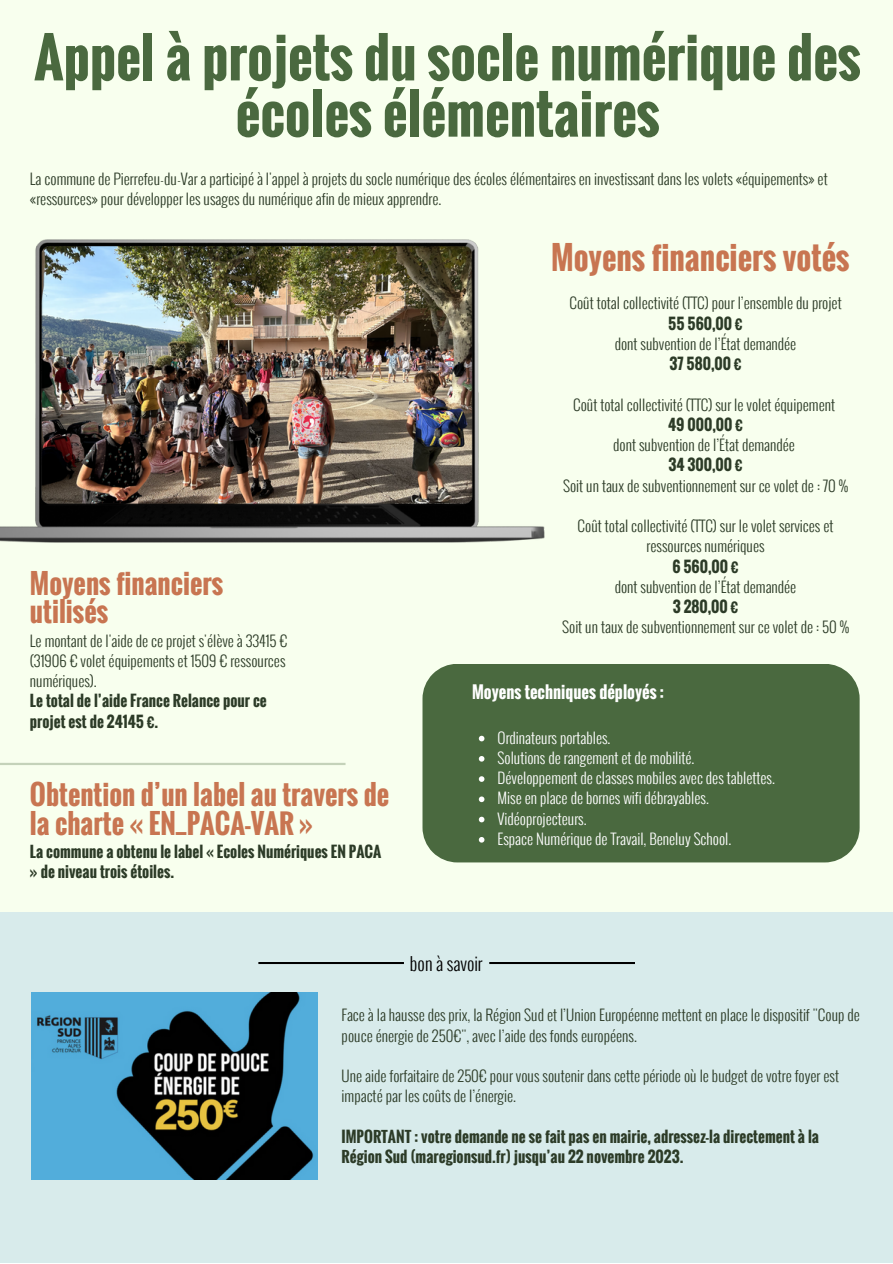
<style>
.page{position:relative;width:893px;height:1264px;background:#fff}
.page>*{position:absolute;margin:0;border:0;box-sizing:border-box;transform-origin:0 0}
.t1{font:700 54px/56.2px "Oswald";color:#4a693f;text-align:center}
.t2{font:700 31.5px "Oswald";color:#c87551}
.t3{font:700 27px/28px "Oswald";color:#c87551}
.t4{font:300 18px "Oswald";color:#000}
.t5{font:700 16.5px "Oswald";color:#fff}
.t6{font:300 15px/20.2px "Oswald";color:#2c3b27}
.t7{font:700 15px/20.2px "Oswald";color:#2c3b27}
.t8{font:300 15px "Oswald";color:#fff}
</style>
<div class="page">
<div style="left:0;top:0;width:892px;height:1262px;background:#f8ffee"></div>
<div style="left:422px;top:664px;width:437px;height:198px;background:#4a693f"></div>
<hr style="left:0;top:762px;width:345px;height:3px;background:#4a693f">
<img style="left:0;top:239px;width:544px;height:303px">
<div style="left:0;top:912px;width:892px;height:350px;background:#d8ebeb"></div>
<img style="left:32px;top:992px;width:285px;height:186px">
<svg style="left:479px;top:735px;width:5px;height:6px"></svg>
<svg style="left:479px;top:756px;width:5px;height:5px"></svg>
<svg style="left:479px;top:776px;width:5px;height:5px"></svg>
<svg style="left:479px;top:796px;width:5px;height:6px"></svg>
<svg style="left:479px;top:816px;width:5px;height:6px"></svg>
<svg style="left:479px;top:837px;width:5px;height:5px"></svg>
<svg style="left:258px;top:962px;width:377px;height:2px"></svg>
<p class="t1" style="left:34px;top:28px;width:828px">Appel à projets du socle numérique des écoles élémentaires</p>
<p class="t6" style="left:30px;top:168px;width:799px">La commune de Pierrefeu-du-Var a participé à l'appel à projets du socle numérique des écoles élémentaires en investissant dans les volets «équipements» et «ressources» pour développer les usages du numérique afin de mieux apprendre.</p>
<p class="t3" style="left:30px;top:569px;width:195px">Moyens financiers utilisés</p>
<p class="t6" style="left:30px;top:629px;width:259px">Le montant de l'aide de ce projet s'élève à 33415 € (31906 € volet équipements et 1509 € ressources numériques).</p>
<p class="t7" style="left:30px;top:690px;width:238px">Le total de l’aide France Relance pour ce projet est de 24145 €.</p>
<p class="t3" style="left:30px;top:780px;width:361px">Obtention d’un label au travers de la charte « EN_PACA-VAR »</p>
<p class="t7" style="left:30px;top:840px;width:353px">La commune a obtenu le label « Ecoles Numériques EN PACA » de niveau trois étoiles.</p>
<p class="t2" style="left:551px;top:233px;width:300px">Moyens financiers votés</p>
<p class="t6" style="left:569px;top:292px;width:274px">Coût total collectivité (TTC) pour l’ensemble du projet</p>
<p class="t7" style="left:668px;top:313px;width:76px">55 560,00 €</p>
<p class="t6" style="left:614px;top:333px;width:183px">dont subvention de l’État demandée</p>
<p class="t7" style="left:669px;top:353px;width:74px">37 580,00 €</p>
<p class="t6" style="left:573px;top:394px;width:263px">Coût total collectivité (TTC) sur le volet équipement</p>
<p class="t7" style="left:668px;top:414px;width:77px">49 000,00 €</p>
<p class="t6" style="left:613px;top:434px;width:183px">dont subvention de l’État demandée</p>
<p class="t7" style="left:668px;top:454px;width:76px">34 300,00 €</p>
<p class="t6" style="left:563px;top:474px;width:286px">Soit un taux de subventionnement sur ce volet de : 70 %</p>
<p class="t6" style="left:577px;top:515px;width:257px;text-align:center">Coût total collectivité (TTC) sur le volet services et ressources numériques</p>
<p class="t7" style="left:672px;top:555px;width:68px">6 560,00 €</p>
<p class="t6" style="left:614px;top:576px;width:183px">dont subvention de l’État demandée</p>
<p class="t7" style="left:672px;top:596px;width:67px">3 280,00 €</p>
<p class="t6" style="left:562px;top:616px;width:288px">Soit un taux de subventionnement sur ce volet de : 50 %</p>
<p class="t5" style="left:472px;top:679px;width:193px">Moyens techniques déployés :</p>
<p class="t8" style="left:497px;top:725px;width:114px">Ordinateurs portables.</p>
<p class="t8" style="left:497px;top:746px;width:198px">Solutions de rangement et de mobilité.</p>
<p class="t8" style="left:497px;top:766px;width:279px">Développement de classes mobiles avec des tablettes.</p>
<p class="t8" style="left:497px;top:786px;width:213px">Mise en place de bornes wifi débrayables.</p>
<p class="t8" style="left:497px;top:806px;width:91px">Vidéoprojecteurs.</p>
<p class="t8" style="left:497px;top:827px;width:235px">Espace Numérique de Travail, Beneluy School.</p>
<p class="t4" style="left:410px;top:949px;width:74px">bon à savoir</p>
<p class="t6" style="left:341px;top:1004px;width:519px">Face à la hausse des prix, la Région Sud et l’Union Européenne mettent en place le dispositif "Coup de pouce énergie de 250€", avec l’aide des fonds européens.</p>
<p class="t6" style="left:341px;top:1065px;width:499px">Une aide forfaitaire de 250€ pour vous soutenir dans cette période où le budget de votre foyer est impacté par les coûts de l’énergie.</p>
<p class="t7" style="left:341px;top:1125px;width:479px">IMPORTANT : votre demande ne se fait pas en mairie, adressez-la directement à la<br>Région Sud (maregionsud.fr) jusqu’au 22 novembre 2023.</p>
</div>
